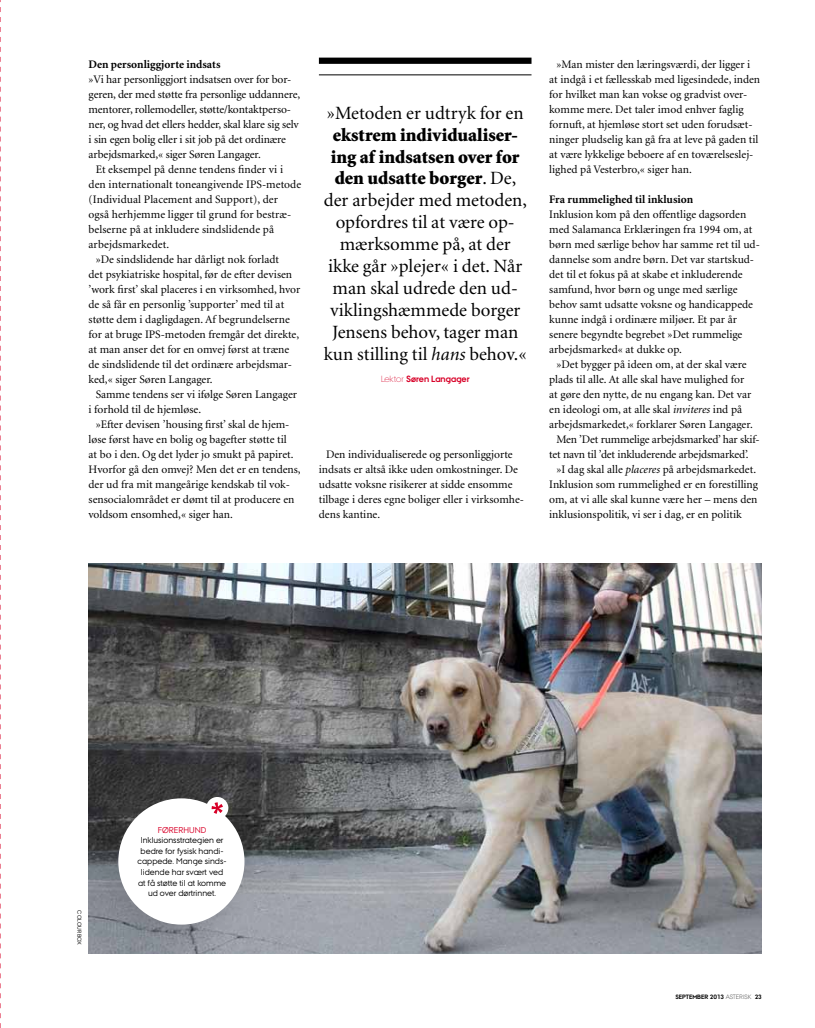
<style>
.page{position:relative;width:815px;height:1028px;background:#fff}
.page>*{position:absolute;margin:0;border:0;box-sizing:border-box;transform-origin:0 0}
.t1{font:18.75px/21.9px "Minion";color:#000;text-align:center}
.t2{font:11.5px/15px "Minion";color:#000}
.t3{font:700 11.5px "Minion";color:#000}
.t4{font:700 9px "AU Passata";color:#d80028}
.t5{font:8.5px/10.6px "AU Passata";color:#000;text-align:center}
.t6{font:8.5px "AU Passata";color:#d80028}
.t7{font:700 6.25px "AU Passata";color:#000}
.t8{font:5.62px "AU Passata";letter-spacing:.03em;color:#000}
.s1{font-weight:900}
.s2{font-style:italic}
.s3{font-weight:300}
</style>
<div class="page">
<img style="left:89px;top:563px;width:673px;height:390px">
<div style="left:319px;top:58px;width:212px;height:6px;background:#000"></div>
<hr style="left:319px;top:75px;width:212px;height:1px;background:#000">
<div style="left:95px;top:775px;width:173px;height:172px;background:#000;opacity:.12"></div>
<div style="left:118px;top:798px;width:126px;height:126px;background:#fff;border-radius:50%"></div>
<div style="left:206px;top:797px;width:22px;height:22px;background:#fff;border-radius:50%"></div>
<svg style="left:212px;top:802px;width:11px;height:12px"></svg>
<svg style="left:0;top:0;width:1px;height:1028px"></svg>
<p class="t3" style="left:89px;top:59px;width:133px">Den personliggjorte indsats</p>
<p class="t2" style="left:89px;top:72px;width:213px">»Vi har personliggjort indsatsen over for bor&shy;geren, der med støtte fra personlige uddannere, mentorer, rollemodeller, støtte/kontaktperso&shy;ner, og hvad det ellers hedder, skal klare sig selv i sin egen bolig eller i sit job på det ordinære arbejdsmarked,« siger Søren Langager.</p>
<p class="t2" style="left:96px;top:162px;width:189px">Et eksempel på denne tendens finder vi i</p>
<p class="t2" style="left:89px;top:177px;width:214px">den internationalt toneangivende IPS-metode</p>
<p class="t2" style="left:89px;top:192px;width:191px">(Individual Placement and Support), der</p>
<p class="t2" style="left:89px;top:207px;width:204px">også herhjemme ligger til grund for bestræ-</p>
<p class="t2" style="left:89px;top:222px;width:187px">belserne på at inkludere sindslidende på</p>
<p class="t2" style="left:89px;top:237px;width:82px">arbejdsmarkedet.</p>
<p class="t2" style="left:96px;top:252px;width:185px">»De sindslidende har dårligt nok forladt</p>
<p class="t2" style="left:89px;top:267px;width:205px">det psykiatriske hospital, før de efter devisen</p>
<p class="t2" style="left:89px;top:282px;width:213px">’work first’ skal placeres i en virksomhed, hvor</p>
<p class="t2" style="left:89px;top:297px;width:197px">de så får en personlig ’supporter’ med til at</p>
<p class="t2" style="left:89px;top:312px;width:203px">støtte dem i dagligdagen. Af begrundelserne</p>
<p class="t2" style="left:89px;top:327px;width:212px">for at bruge IPS-metoden fremgår det direkte,</p>
<p class="t2" style="left:89px;top:342px;width:202px">at man anser det for en omvej først at træne</p>
<p class="t2" style="left:89px;top:357px;width:205px">de sindslidende til det ordinære arbejdsmar-</p>
<p class="t2" style="left:89px;top:372px;width:126px">ked,« siger Søren Langager.</p>
<p class="t2" style="left:96px;top:387px;width:203px">Samme tendens ser vi ifølge Søren Langager</p>
<p class="t2" style="left:89px;top:402px;width:114px">i forhold til de hjemløse.</p>
<p class="t2" style="left:96px;top:417px;width:195px">»Efter devisen ’housing first’ skal de hjem-</p>
<p class="t2" style="left:89px;top:432px;width:200px">løse først have en bolig og bagefter støtte til</p>
<p class="t2" style="left:89px;top:447px;width:206px">at bo i den. Og det lyder jo smukt på papiret.</p>
<p class="t2" style="left:89px;top:462px;width:214px">Hvorfor gå den omvej? Men det er en tendens,</p>
<p class="t2" style="left:89px;top:477px;width:203px">der ud fra mit mangeårige kendskab til vok-</p>
<p class="t2" style="left:89px;top:492px;width:207px">sensocialområdet er dømt til at producere en</p>
<p class="t2" style="left:89px;top:507px;width:146px">voldsom ensomhed,« siger han.</p>
<h1 class="t1" style="left:327px;top:103px;width:198px">»Metoden er udtryk for en</h1>
<p class="t1" style="left:324px;top:124px;width:205px"><span class="s1">ekstrem individualiser&shy;ing af indsatsen over for den udsatte borger</span>. De, der arbejder med metoden, opfordres til at være op&shy;mærksomme på, at der ikke går »plejer« i det. Når man skal udrede den ud&shy;viklingshæmmede borger<br>Jensens behov, tager man kun stilling til <span class="s2">hans</span> behov.«</p>
<p class="t4" style="left:381px;top:374px;width:91px"><span class="s3">LEKTOR</span> Søren Langager</p>
<p class="t2" style="left:319px;top:447px;width:207px;text-indent:7px">Den individualiserede og personliggjorte indsats er altså ikke uden omkostninger. De udsatte voksne risikerer at sidde ensomme tilbage i deres egne boliger eller i virksomhe&shy;dens kantine.</p>
<p class="t2" style="left:549px;top:57px;width:213px;text-indent:7px">»Man mister den læringsværdi, der ligger i at indgå i et fællesskab med ligesindede, inden for hvilket man kan vokse og gradvist over&shy;komme mere. Det taler imod enhver faglig fornuft, at hjemløse stort set uden forudsæt&shy;ninger pludselig kan gå fra at leve på gaden til at være lykkelige beboere af en toværelseslej&shy;lighed på Vesterbro,« siger han.</p>
<p class="t3" style="left:549px;top:193px;width:146px">Fra rummelighed til inklusion</p>
<p class="t2" style="left:549px;top:207px;width:212px">Inklusion kom på den offentlige dagsorden med Salamanca Erklæringen fra 1994 om, at børn med særlige behov har samme ret til ud&shy;dannelse som andre børn. Det var startskud&shy;det til et fokus på at skabe et inkluderende samfund, hvor børn og unge med særlige behov samt udsatte voksne og handicappede kunne indgå i ordinære miljøer. Et par år senere begyndte begrebet »Det rummelige arbejdsmarked« at dukke op.</p>
<p class="t2" style="left:556px;top:357px;width:192px">»Det bygger på ideen om, at der skal være</p>
<p class="t2" style="left:549px;top:372px;width:197px">plads til alle. At alle skal have mulighed for</p>
<p class="t2" style="left:549px;top:387px;width:204px">at gøre den nytte, de nu engang kan. Det var</p>
<p class="t2" style="left:549px;top:402px;width:194px">en ideologi om, at alle skal <span class="s2">inviteres</span> ind på</p>
<p class="t2" style="left:549px;top:417px;width:205px">arbejdsmarkedet,« forklarer Søren Langager.</p>
<p class="t2" style="left:556px;top:432px;width:205px">Men ’Det rummelige arbejdsmarked’ har skif-</p>
<p class="t2" style="left:549px;top:447px;width:201px">tet navn til ’det inkluderende arbejdsmarked’.</p>
<p class="t2" style="left:556px;top:462px;width:201px">»I dag skal alle <span class="s2">placeres</span> på arbejdsmarkedet.</p>
<p class="t2" style="left:549px;top:477px;width:210px">Inklusion som rummelighed er en forestilling</p>
<p class="t2" style="left:549px;top:492px;width:210px">om, at vi alle skal kunne være her – mens den</p>
<p class="t2" style="left:549px;top:507px;width:194px">inklusionspolitik, vi ser i dag, er en politik</p>
<p class="t8" style="left:83px;top:910px;width:36px;rotate:90deg">COLOURBOX</p>
<p class="t6" style="left:158px;top:824px;width:50px">FØRERHUND</p>
<p class="t5" style="left:138px;top:834px;width:90px">Inklusionsstrategien er bedre for fysisk handi&shy;cappede. Mange sinds&shy;lidende har svært ved at få støtte til at komme ud over dørtrinnet.</p>
<p class="t7" style="left:676px;top:992px;width:88px">september 2013 <span class="s3">ASTERISK</span> 23</p>
</div>
